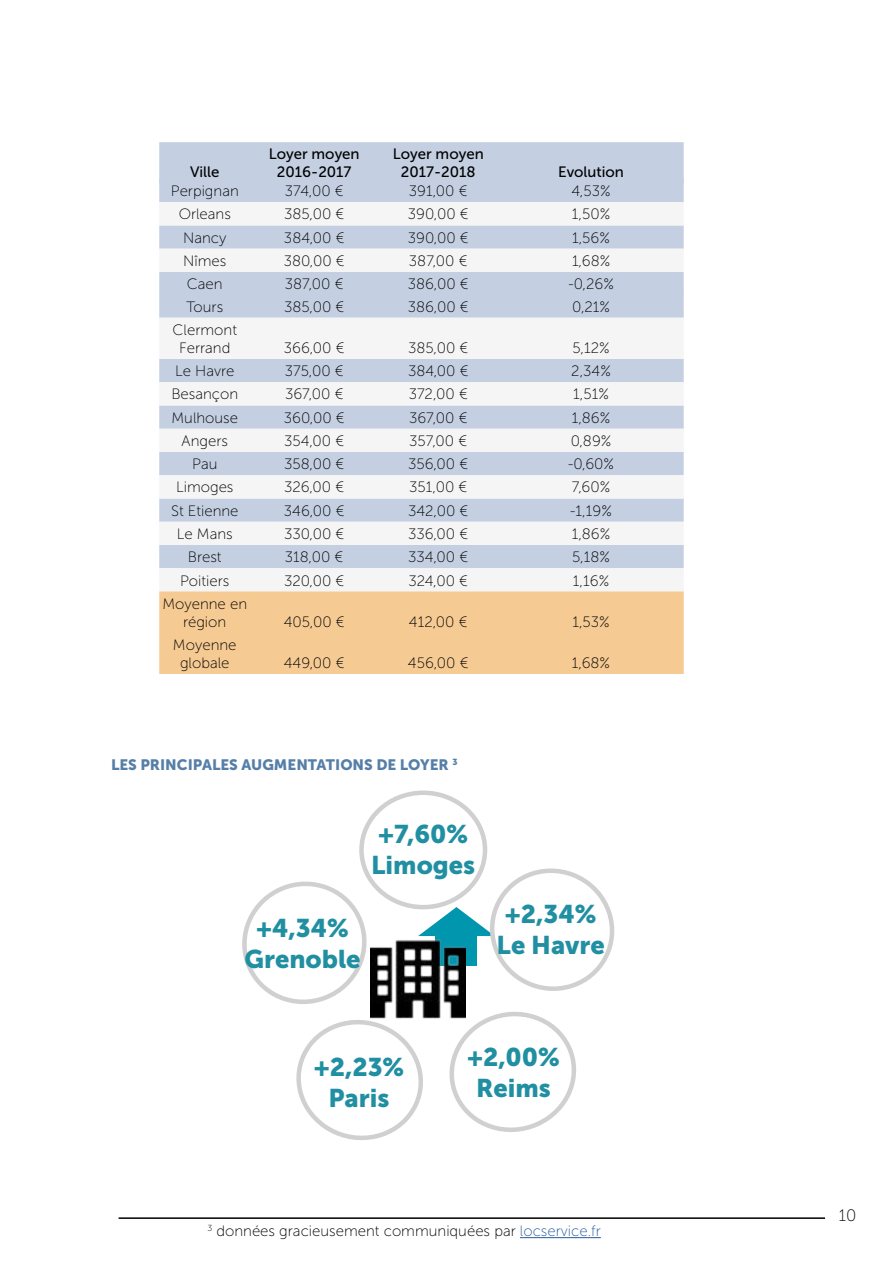
<style>
.page{position:relative;width:893px;height:1263px;background:#fff}
.page>*{position:absolute;margin:0;border:0;box-sizing:border-box;transform-origin:0 0}
.t1{font:25.5px/30.6px "Museo Sans 900";color:#218fa2;text-align:center}
.t2{font:16.5px "Museo Sans 100";color:#000}
.t3{font:15px/18px "Museo Sans 100";color:#000;text-align:center}
.t4{font:15px/18px "Museo Sans 500";color:#000;text-align:center}
.t5{font:15px "Museo Sans 900";color:#557fa8}
.s1{color:#275b9b}
</style>
<div class="page">
<div style="left:159px;top:295px;width:525px;height:23px;background:#c4d0e2"></div>
<svg style="left:159px;top:359px;width:525px;height:210px;fill:#c4d0e2"></svg>
<div style="left:159px;top:591px;width:525px;height:83px;background:#f5ca93"></div>
<div style="left:159px;top:183px;width:525px;height:112px;background:#c4d0e2"></div>
<svg style="left:159px;top:202px;width:525px;height:70px"></svg>
<div style="left:159px;top:142px;width:525px;height:41px;background:#c4d0e2"></div>
<div style="left:359px;top:790px;width:128px;height:119px;border:4px solid #d0d0d0;border-radius:50%"></div>
<svg style="left:242px;top:864px;width:373px;height:276px"></svg>
<hr style="left:119px;top:1217px;width:706px;height:2px;background:#000">
<hr style="left:520px;top:1237px;width:81px;height:1px;background:#275b9b">
<p class="t4" style="left:190px;top:163px;width:31px">Ville</p>
<p class="t4" style="left:269px;top:145px;width:92px">Loyer moyen<br>2016-2017</p>
<p class="t4" style="left:393px;top:145px;width:92px">Loyer moyen<br>2017-2018</p>
<p class="t4" style="left:558px;top:163px;width:67px">Evolution</p>
<p class="t3" style="left:171px;top:182px;width:70px">Perpignan</p>
<p class="t3" style="left:285px;top:182px;width:60px">374,00 €</p>
<p class="t3" style="left:409px;top:182px;width:60px">391,00 €</p>
<p class="t3" style="left:572px;top:182px;width:41px">4,53%</p>
<p class="t3" style="left:179px;top:205px;width:54px">Orleans</p>
<p class="t3" style="left:284px;top:205px;width:62px">385,00 €</p>
<p class="t3" style="left:408px;top:205px;width:62px">390,00 €</p>
<p class="t3" style="left:572px;top:205px;width:40px">1,50%</p>
<p class="t3" style="left:183px;top:229px;width:45px">Nancy</p>
<p class="t3" style="left:284px;top:229px;width:62px">384,00 €</p>
<p class="t3" style="left:408px;top:229px;width:62px">390,00 €</p>
<p class="t3" style="left:572px;top:229px;width:39px">1,56%</p>
<p class="t3" style="left:183px;top:252px;width:45px">Nîmes</p>
<p class="t3" style="left:284px;top:252px;width:63px">380,00 €</p>
<p class="t3" style="left:409px;top:252px;width:60px">387,00 €</p>
<p class="t3" style="left:572px;top:252px;width:40px">1,68%</p>
<p class="t3" style="left:187px;top:275px;width:37px">Caen</p>
<p class="t3" style="left:285px;top:275px;width:60px">387,00 €</p>
<p class="t3" style="left:408px;top:275px;width:62px">386,00 €</p>
<p class="t3" style="left:568px;top:275px;width:47px">-0,26%</p>
<p class="t3" style="left:186px;top:298px;width:38px">Tours</p>
<p class="t3" style="left:284px;top:298px;width:62px">385,00 €</p>
<p class="t3" style="left:408px;top:298px;width:62px">386,00 €</p>
<p class="t3" style="left:572px;top:298px;width:39px">0,21%</p>
<p class="t3" style="left:173px;top:321px;width:66px">Clermont<br>Ferrand</p>
<p class="t3" style="left:284px;top:339px;width:62px">366,00 €</p>
<p class="t3" style="left:408px;top:339px;width:62px">385,00 €</p>
<p class="t3" style="left:572px;top:339px;width:39px">5,12%</p>
<p class="t3" style="left:175px;top:362px;width:61px">Le Havre</p>
<p class="t3" style="left:285px;top:362px;width:60px">375,00 €</p>
<p class="t3" style="left:408px;top:362px;width:62px">384,00 €</p>
<p class="t3" style="left:571px;top:362px;width:41px">2,34%</p>
<p class="t3" style="left:171px;top:385px;width:68px">Besançon</p>
<p class="t3" style="left:285px;top:385px;width:60px">367,00 €</p>
<p class="t3" style="left:409px;top:385px;width:61px">372,00 €</p>
<p class="t3" style="left:573px;top:385px;width:37px">1,51%</p>
<p class="t3" style="left:172px;top:409px;width:68px">Mulhouse</p>
<p class="t3" style="left:284px;top:409px;width:62px">360,00 €</p>
<p class="t3" style="left:409px;top:409px;width:60px">367,00 €</p>
<p class="t3" style="left:572px;top:409px;width:40px">1,86%</p>
<p class="t3" style="left:182px;top:432px;width:48px">Angers</p>
<p class="t3" style="left:284px;top:432px;width:61px">354,00 €</p>
<p class="t3" style="left:409px;top:432px;width:59px">357,00 €</p>
<p class="t3" style="left:571px;top:432px;width:42px">0,89%</p>
<p class="t3" style="left:192px;top:455px;width:27px">Pau</p>
<p class="t3" style="left:284px;top:455px;width:62px">358,00 €</p>
<p class="t3" style="left:408px;top:455px;width:62px">356,00 €</p>
<p class="t3" style="left:568px;top:455px;width:48px">-0,60%</p>
<p class="t3" style="left:176px;top:478px;width:59px">Limoges</p>
<p class="t3" style="left:284px;top:478px;width:62px">326,00 €</p>
<p class="t3" style="left:409px;top:478px;width:60px">351,00 €</p>
<p class="t3" style="left:572px;top:478px;width:40px">7,60%</p>
<p class="t3" style="left:171px;top:502px;width:69px">St Etienne</p>
<p class="t3" style="left:284px;top:502px;width:62px">346,00 €</p>
<p class="t3" style="left:408px;top:502px;width:62px">342,00 €</p>
<p class="t3" style="left:570px;top:502px;width:43px">-1,19%</p>
<p class="t3" style="left:177px;top:525px;width:57px">Le Mans</p>
<p class="t3" style="left:284px;top:525px;width:62px">330,00 €</p>
<p class="t3" style="left:408px;top:525px;width:62px">336,00 €</p>
<p class="t3" style="left:572px;top:525px;width:40px">1,86%</p>
<p class="t3" style="left:188px;top:548px;width:35px">Brest</p>
<p class="t3" style="left:285px;top:548px;width:60px">318,00 €</p>
<p class="t3" style="left:408px;top:548px;width:61px">334,00 €</p>
<p class="t3" style="left:572px;top:548px;width:39px">5,18%</p>
<p class="t3" style="left:180px;top:571px;width:51px">Poitiers</p>
<p class="t3" style="left:284px;top:571px;width:62px">320,00 €</p>
<p class="t3" style="left:408px;top:571px;width:61px">324,00 €</p>
<p class="t3" style="left:573px;top:571px;width:38px">1,16%</p>
<p class="t3" style="left:162px;top:595px;width:86px">Moyenne en région</p>
<p class="t3" style="left:284px;top:613px;width:62px">405,00 €</p>
<p class="t3" style="left:409px;top:613px;width:60px">412,00 €</p>
<p class="t3" style="left:572px;top:613px;width:39px">1,53%</p>
<p class="t3" style="left:173px;top:636px;width:65px">Moyenne globale</p>
<p class="t3" style="left:284px;top:654px;width:62px">449,00 €</p>
<p class="t3" style="left:408px;top:654px;width:62px">456,00 €</p>
<p class="t3" style="left:572px;top:654px;width:40px">1,68%</p>
<p class="t5" style="left:111px;top:756px;width:348px">LES PRINCIPALES AUGMENTATIONS DE LOYER <sup>3</sup></p>
<h1 class="t1" style="left:371px;top:819px;width:106px;text-align:left">+7,60%<br>Limoges</h1>
<h1 class="t1" style="left:244px;top:913px;width:118px">+4,34%<br>Grenoble</h1>
<h1 class="t1" style="left:497px;top:899px;width:110px">+2,34%<br>Le Havre</h1>
<h1 class="t1" style="left:314px;top:1052px;width:92px">+2,23%<br>Paris</h1>
<h1 class="t1" style="left:467px;top:1042px;width:94px">+2,00%<br>Reims</h1>
<p class="t3" style="left:207px;top:1222px;width:395px"><sup>3</sup> données gracieusement communiquées par <span class="s1">locservice.fr</span></p>
<p class="t2" style="left:839px;top:1207px;width:19px">10</p>
</div>
